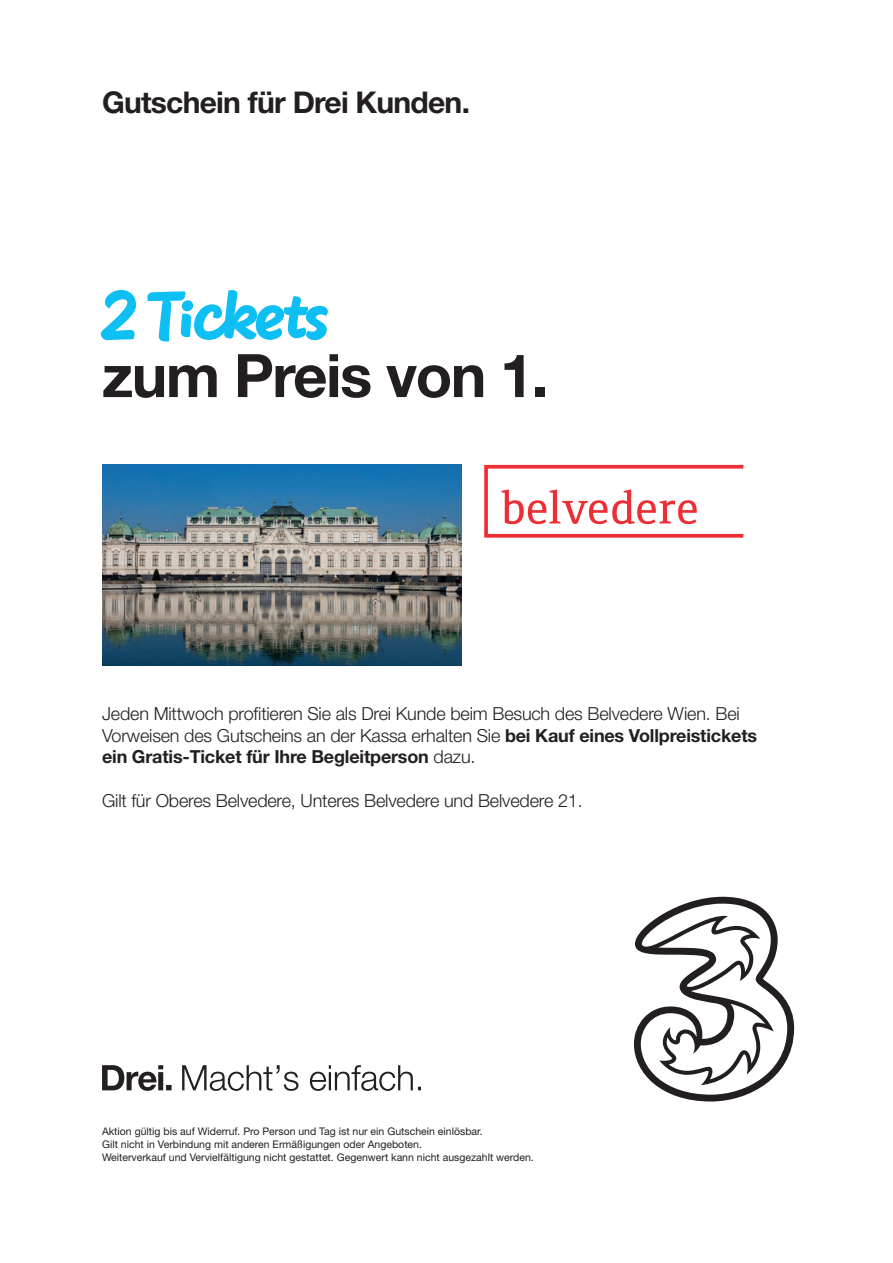
<style>
.page{position:relative;width:893px;height:1263px;background:#fff}
.page>*{position:absolute;margin:0;border:0;box-sizing:border-box;transform-origin:0 0}
.t1{font:700 66px "Drei Script";letter-spacing:-.025em;color:#0dbff2}
.t2{font:700 60px "Helvetica Neue LT Pro";letter-spacing:-.025em;color:#231f20}
.t3{font:700 30px "Helvetica Neue LT Pro";letter-spacing:-.025em;color:#231f20}
.t4{font:300 18px/21.6px "Helvetica Neue LT Pro";letter-spacing:-.01em;color:#231f20}
.t5{font:10.5px/12.6px "Helvetica Neue LT Pro";color:#231f20}
.s1{font-weight:700}
</style>
<div class="page">
<svg style="left:484px;top:465px;width:259px;height:73px"></svg>
<img style="left:102px;top:465px;width:359px;height:200px">
<svg style="left:634px;top:897px;width:160px;height:204px"></svg>
<svg style="left:102px;top:1065px;width:70px;height:26px"></svg>
<svg style="left:182px;top:1065px;width:239px;height:26px"></svg>
<h3 class="t3" style="left:102px;top:83px;width:369px">Gutschein für Drei Kunden.</h3>
<h1 class="t1" style="left:102px;top:271px;width:228px">2 Tickets</h1>
<h2 class="t2" style="left:102px;top:338px;width:448px">zum Preis von 1.</h2>
<p class="t4" style="left:102px;top:702px;width:657px">Jeden Mittwoch profitieren Sie als Drei Kunde beim Besuch des Belvedere Wien. Bei<br>Vorweisen des Gutscheins an der Kassa erhalten Sie <span class="s1">bei Kauf eines Vollpreistickets ein Gratis-Ticket für Ihre Begleitperson</span> dazu.</p>
<p class="t4" style="left:102px;top:789px;width:482px">Gilt für Oberes Belvedere, Unteres Belvedere und Belvedere 21.</p>
<p class="t5" style="left:102px;top:1125px;width:433px">Aktion gültig bis auf Widerruf. Pro Person und Tag ist nur ein Gutschein einlösbar.<br>Gilt nicht in Verbindung mit anderen Ermäßigungen oder Angeboten.<br>Weiterverkauf und Vervielfältigung nicht gestattet. Gegenwert kann nicht ausgezahlt werden.</p>
</div>
